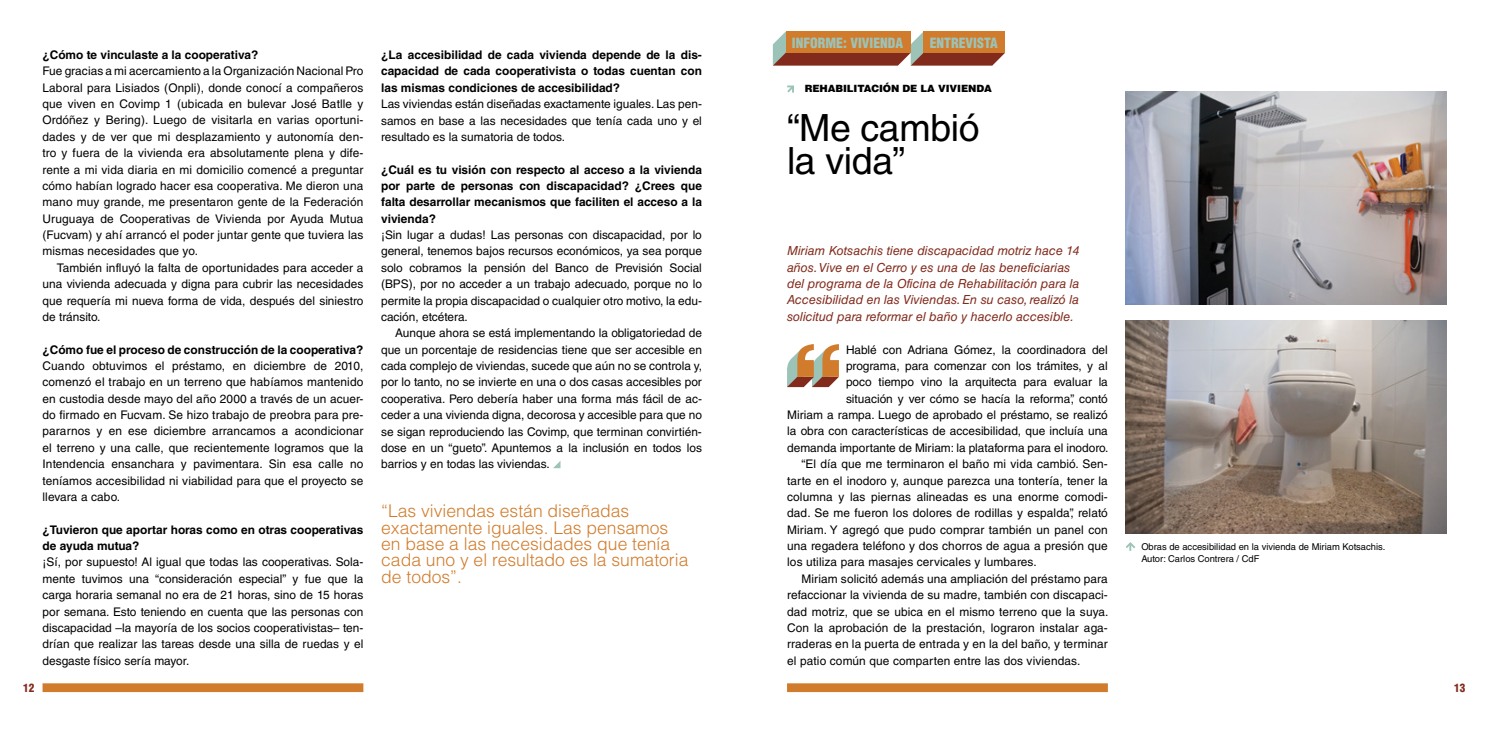
<style>
.page{position:relative;width:1489px;height:745px;background:#fff}
.page>*{position:absolute;margin:0;border:0;box-sizing:border-box;transform-origin:0 0}
.t1{font:37.5px/32.8px "Helvetica LT Std";letter-spacing:-.01em;color:#000}
.t2{font:300 17.5px/16.4px "Helvetica LT Std";color:#d17c2c}
.t3{font:900 condensed 13.75px "Helvetica LT Std";color:#9cc3b7}
.t4{font:italic 12.5px/16.4px "Helvetica LT Std";color:#822b1d}
.t5{font:11.88px/16.4px "Helvetica LT Std";color:#000;text-align:justify}
.t6{font:700 11.88px/16.4px "Helvetica LT Std";color:#000;text-align:justify}
.t7{font:900 condensed 11.25px "Helvetica LT Std";color:#822b1d}
.t8{font:900 10px "Helvetica LT Std";letter-spacing:-.01em;color:#000}
.t9{font:9.38px/12.5px "Helvetica LT Std";color:#000}
</style>
<div class="page">
<div style="left:43px;top:682px;width:320px;height:9px;background:#d17c2c"></div>
<svg style="left:553px;top:461px;width:7px;height:7px"></svg>
<svg style="left:787px;top:85px;width:7px;height:8px"></svg>
<svg style="left:787px;top:344px;width:51px;height:43px"></svg>
<div style="left:787px;top:682px;width:320px;height:9px;background:#d17c2c"></div>
<svg style="left:772px;top:31px;width:233px;height:35px;background:#a96643"></svg>
<div style="left:785px;top:31px;width:125px;height:22px;background:#d17c2c"></div>
<img style="left:1125px;top:320px;width:321px;height:213px">
<img style="left:1125px;top:92px;width:321px;height:212px">
<svg style="left:1125px;top:542px;width:11px;height:8px"></svg>
<p class="t6" style="left:43px;top:46px;width:217px">¿Cómo te vinculaste a la cooperativa?</p>
<p class="t5" style="left:43px;top:63px;width:322px">Fue gracias a mi acercamiento a la Organización Nacional Pro Laboral para Lisiados (Onpli), donde conocí a compañeros que viven en Covimp 1 (ubicada en bulevar José Batlle y Ordóñez y Bering). Luego de visitarla en varias oportuni&shy;dades y de ver que mi desplazamiento y autonomía den&shy;tro y fuera de la vivienda era absolutamente plena y dife&shy;rente a mi vida diaria en mi domicilio comencé a preguntar cómo habían logrado hacer esa cooperativa. Me dieron una mano muy grande, me presentaron gente de la Federación Uruguaya de Cooperativas de Vivienda por Ayuda Mutua (Fucvam) y ahí arrancó el poder juntar gente que tuviera las mismas necesidades que yo.</p>
<p class="t5" style="left:43px;top:259px;width:322px;text-indent:14px">También influyó la falta de oportunidades para acceder a una vivienda adecuada y digna para cubrir las necesidades que requería mi nueva forma de vida, después del siniestro de tránsito.</p>
<p class="t6" style="left:43px;top:341px;width:322px">¿Cómo fue el proceso de construcción de la cooperativa?</p>
<p class="t5" style="left:43px;top:357px;width:322px">Cuando obtuvimos el préstamo, en diciembre de 2010, comenzó el trabajo en un terreno que habíamos mantenido en custodia desde mayo del año 2000 a través de un acuer&shy;do firmado en Fucvam. Se hizo trabajo de preobra para pre&shy;pararnos y en ese diciembre arrancamos a acondicionar el terreno y una calle, que recientemente logramos que la Intendencia ensanchara y pavimentara. Sin esa calle no teníamos accesibilidad ni viabilidad para que el proyecto se llevara a cabo.</p>
<p class="t6" style="left:43px;top:521px;width:322px">¿Tuvieron que aportar horas como en otras cooperativas de ayuda mutua?</p>
<p class="t5" style="left:43px;top:553px;width:322px">¡Sí, por supuesto! Al igual que todas las cooperativas. Sola&shy;mente tuvimos una “consideración especial” y fue que la carga horaria semanal no era de 21 horas, sino de 15 horas por semana. Esto teniendo en cuenta que las personas con discapacidad –la mayoría de los socios cooperativistas– ten&shy;drían que realizar las tareas desde una silla de ruedas y el desgaste físico sería mayor.</p>
<p class="t6" style="left:381px;top:46px;width:322px">¿La accesibilidad de cada vivienda depende de la dis&shy;capacidad de cada cooperativista o todas cuentan con las mismas condiciones de accesibilidad?</p>
<p class="t5" style="left:381px;top:96px;width:322px">Las viviendas están diseñadas exactamente iguales. Las pen&shy;samos en base a las necesidades que tenía cada uno y el resultado es la sumatoria de todos.</p>
<p class="t6" style="left:381px;top:161px;width:322px">¿Cuál es tu visión con respecto al acceso a la vivienda por parte de personas con discapacidad? ¿Crees que falta desarrollar mecanismos que faciliten el acceso a la vivienda?</p>
<p class="t5" style="left:381px;top:226px;width:322px">¡Sin lugar a dudas! Las personas con discapacidad, por lo general, tenemos bajos recursos económicos, ya sea porque solo cobramos la pensión del Banco de Previsión Social (BPS), por no acceder a un trabajo adecuado, porque no lo permite la propia discapacidad o cualquier otro motivo, la edu&shy;cación, etcétera.</p>
<p class="t5" style="left:381px;top:325px;width:322px;text-indent:14px">Aunque ahora se está implementando la obligatoriedad de que un porcentaje de residencias tiene que ser accesible en cada complejo de viviendas, sucede que aún no se controla y, por lo tanto, no se invierte en una o dos casas accesibles por cooperativa. Pero debería haber una forma más fácil de ac&shy;ceder a una vivienda digna, decorosa y accesible para que no se sigan reproduciendo las Covimp, que terminan convirtién&shy;dose en un “gueto”. Apuntemos a la inclusión en todos los barrios y en todas las viviendas.</p>
<h2 class="t2" style="left:381px;top:502px;width:309px">“Las viviendas están diseñadas exactamente iguales. Las pensamos en base a las necesidades que tenía cada uno y el resultado es la sumatoria de todos”.</h2>
<p class="t3" style="left:791px;top:34px;width:113px">INFORME: VIVIENDA</p>
<p class="t3" style="left:929px;top:34px;width:70px">ENTREVISTA</p>
<p class="t8" style="left:804px;top:81px;width:189px">REHABILITACIÓN DE LA VIVIENDA</p>
<h1 class="t1" style="left:787px;top:111px;width:194px">“Me cambió la vida”</h1>
<p class="t4" style="left:787px;top:242px;width:294px">Miriam Kotsachis tiene discapacidad motriz hace 14 años. Vive en el Cerro y es una de las beneficiarias del programa de la Oficina de Rehabilitación para la Accesibilidad en las Viviendas. En su caso, realizó la solicitud para reformar el baño y hacerlo accesible.</p>
<p class="t5" style="left:846px;top:341px;width:263px">Hablé con Adriana Gómez, la coordinadora del</p>
<p class="t5" style="left:846px;top:357px;width:263px">programa, para comenzar con los trámites, y al</p>
<p class="t5" style="left:846px;top:373px;width:263px">poco tiempo vino la arquitecta para evaluar la</p>
<p class="t5" style="left:846px;top:390px;width:263px">situación y ver cómo se hacía la reforma”, contó</p>
<p class="t5" style="left:787px;top:406px;width:322px">Miriam a rampa. Luego de aprobado el préstamo, se realizó</p>
<p class="t5" style="left:787px;top:423px;width:322px">la obra con características de accesibilidad, que incluía una</p>
<p class="t5" style="left:787px;top:439px;width:323px">demanda importante de Miriam: la plataforma para el inodoro.</p>
<p class="t5" style="left:801px;top:455px;width:308px">“El día que me terminaron el baño mi vida cambió. Sen-</p>
<p class="t5" style="left:787px;top:472px;width:322px">tarte en el inodoro y, aunque parezca una tontería, tener la</p>
<p class="t5" style="left:787px;top:488px;width:322px">columna y las piernas alineadas es una enorme comodi-</p>
<p class="t5" style="left:787px;top:504px;width:322px">dad. Se me fueron los dolores de rodillas y espalda”, relató</p>
<p class="t5" style="left:787px;top:521px;width:322px">Miriam. Y agregó que pudo comprar también un panel con</p>
<p class="t5" style="left:787px;top:537px;width:322px">una regadera teléfono y dos chorros de agua a presión que</p>
<p class="t5" style="left:787px;top:553px;width:251px">los utiliza para masajes cervicales y lumbares.</p>
<p class="t5" style="left:801px;top:570px;width:308px">Miriam solicitó además una ampliación del préstamo para</p>
<p class="t5" style="left:787px;top:586px;width:322px">refaccionar la vivienda de su madre, también con discapaci-</p>
<p class="t5" style="left:787px;top:602px;width:323px">dad motriz, que se ubica en el mismo terreno que la suya.</p>
<p class="t5" style="left:787px;top:619px;width:322px">Con la aprobación de la prestación, lograron instalar aga-</p>
<p class="t5" style="left:787px;top:635px;width:322px">rraderas en la puerta de entrada y en la del baño, y terminar</p>
<p class="t5" style="left:787px;top:651px;width:294px">el patio común que comparten entre las dos viviendas.</p>
<p class="t9" style="left:1141px;top:540px;width:245px">Obras de accesibilidad en la vivienda de Miriam Kotsachis.<br>Autor: Carlos Contrera / CdF</p>
<p class="t7" style="left:23px;top:679px;width:13px">12</p>
<p class="t7" style="left:1453px;top:680px;width:13px">13</p>
</div>
